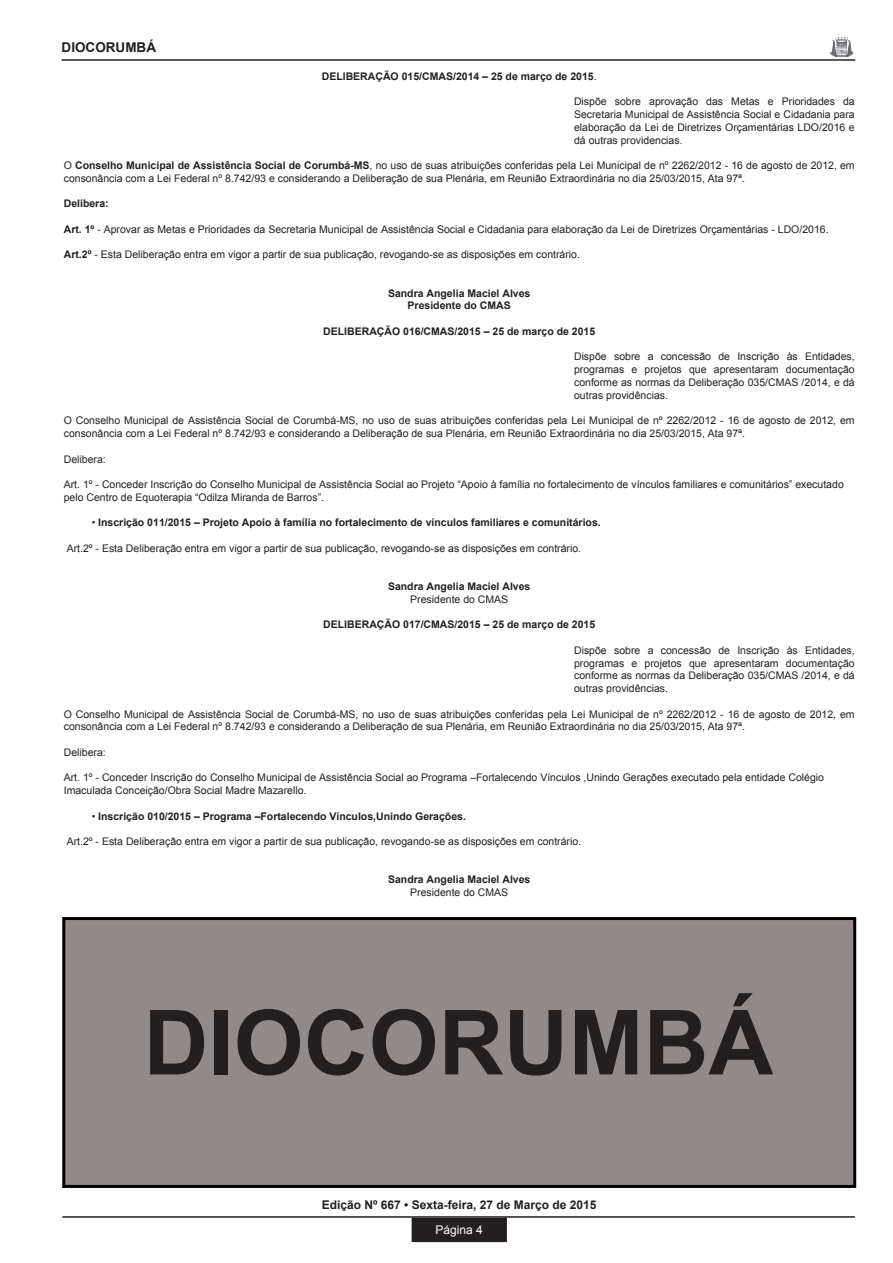
<style>
.page{position:relative;width:893px;height:1263px;background:#fff}
.page>*{position:absolute;margin:0;border:0;box-sizing:border-box;transform-origin:0 0}
.t1{font:700 90px "Arial";color:#231f20}
.t2{font:700 13.5px "Arial";color:#231f20}
.t3{font:700 12px "Arial";color:#231f20}
.t4{font:12px "Arial";color:#fff}
.t5{font:10.5px/12.8px "Arial";color:#231f20}
.t6{font:700 10.5px/12.8px "Arial";color:#231f20;text-align:center}
.s1{font-weight:400}
.s2{font-weight:700}
</style>
<div class="page">
<div style="left:412px;top:1218px;width:94px;height:23px;background:#231f20"></div>
<div style="left:412px;top:1218px;width:95px;height:24px;border:2px solid #231f20"></div>
<hr style="left:62px;top:1216px;width:793px;height:2px;background:#231f20">
<img style="left:830px;top:36px;width:23px;height:21px">
<hr style="left:62px;top:59px;width:793px;height:2px;background:#231f20">
<div style="left:62px;top:917px;width:794px;height:271px;background:#918a88;border:3px solid #000"></div>
<p class="t2" style="left:62px;top:38px;width:96px">DIOCORUMBÁ</p>
<p class="t6" style="left:322px;top:70px;width:276px">DELIBERAÇÃO 015/CMAS/2014 – 25 de março de 2015<span class="s1">.</span></p>
<p class="t5" style="left:574px;top:95px;width:282px;text-align:justify">Dispõe sobre aprovação das Metas e Prioridades da Secretaria Municipal de Assistência Social e Cidadania para elaboração da Lei de Diretrizes Orçamentárias LDO/2016 e dá outras providencias.</p>
<p class="t5" style="left:64px;top:159px;width:792px">O <span class="s2">Conselho Municipal de Assistência Social de Corumbá-MS</span>, no uso de suas atribuições conferidas pela Lei Municipal de nº 2262/2012 - 16 de agosto de 2012, em consonância com a Lei Federal nº 8.742/93 e considerando a Deliberação de sua Plenária, em Reunião Extraordinária no dia 25/03/2015, Ata 97ª.</p>
<p class="t6" style="left:64px;top:198px;width:46px">Delibera:</p>
<p class="t5" style="left:64px;top:223px;width:766px"><span class="s2">Art. 1º</span> - Aprovar as Metas e Prioridades da Secretaria Municipal de Assistência Social e Cidadania para elaboração da Lei de Diretrizes Orçamentárias - LDO/2016.</p>
<p class="t5" style="left:64px;top:248px;width:518px"><span class="s2">Art.2º</span> - Esta Deliberação entra em vigor a partir de sua publicação, revogando-se as disposições em contrário.</p>
<p class="t6" style="left:388px;top:287px;width:144px">Sandra Angelia Maciel Alves<br>Presidente do CMAS</p>
<p class="t6" style="left:323px;top:325px;width:273px">DELIBERAÇÃO 016/CMAS/2015 – 25 de março de 2015</p>
<p class="t5" style="left:574px;top:350px;width:282px;text-align:justify">Dispõe sobre a concessão de Inscrição às Entidades, programas e projetos que apresentaram documentação conforme as normas da Deliberação 035/CMAS /2014, e dá outras providências.</p>
<p class="t5" style="left:64px;top:414px;width:792px">O Conselho Municipal de Assistência Social de Corumbá-MS, no uso de suas atribuições conferidas pela Lei Municipal de nº 2262/2012 - 16 de agosto de 2012, em consonância com a Lei Federal nº 8.742/93 e considerando a Deliberação de sua Plenária, em Reunião Extraordinária no dia 25/03/2015, Ata 97ª.</p>
<p class="t5" style="left:64px;top:452px;width:44px">Delibera:</p>
<p class="t5" style="left:64px;top:478px;width:781px">Art. 1º - Conceder Inscrição do Conselho Municipal de Assistência Social ao Projeto “Apoio à família no fortalecimento de vínculos familiares e comunitários” executado pelo Centro de Equoterapia “Odilza Miranda de Barros”.</p>
<p class="t6" style="left:92px;top:516px;width:511px"><span class="s1">•</span> Inscrição 011/2015 – Projeto Apoio à família no fortalecimento de vínculos familiares e comunitários.</p>
<p class="t5" style="left:67px;top:542px;width:516px">Art.2º - Esta Deliberação entra em vigor a partir de sua publicação, revogando-se as disposições em contrário.</p>
<p class="t6" style="left:388px;top:580px;width:144px">Sandra Angelia Maciel Alves</p>
<p class="t5" style="left:410px;top:593px;width:100px">Presidente do CMAS</p>
<p class="t6" style="left:323px;top:618px;width:273px">DELIBERAÇÃO 017/CMAS/2015 – 25 de março de 2015</p>
<p class="t5" style="left:574px;top:644px;width:282px;text-align:justify">Dispõe sobre a concessão de Inscrição às Entidades, programas e projetos que apresentaram documentação conforme as normas da Deliberação 035/CMAS /2014, e dá outras providências.</p>
<p class="t5" style="left:64px;top:708px;width:792px">O Conselho Municipal de Assistência Social de Corumbá-MS, no uso de suas atribuições conferidas pela Lei Municipal de nº 2262/2012 - 16 de agosto de 2012, em consonância com a Lei Federal nº 8.742/93 e considerando a Deliberação de sua Plenária, em Reunião Extraordinária no dia 25/03/2015, Ata 97ª.</p>
<p class="t5" style="left:64px;top:746px;width:44px">Delibera:</p>
<p class="t5" style="left:64px;top:771px;width:762px">Art. 1º - Conceder Inscrição do Conselho Municipal de Assistência Social ao Programa –Fortalecendo Vínculos ,Unindo Gerações executado pela entidade Colégio<br>Imaculada Conceição/Obra Social Madre Mazarello.</p>
<p class="t6" style="left:92px;top:810px;width:376px"><span class="s1">•</span> Inscrição 010/2015 – Programa –Fortalecendo Vínculos,Unindo Gerações.</p>
<p class="t5" style="left:67px;top:835px;width:516px">Art.2º - Esta Deliberação entra em vigor a partir de sua publicação, revogando-se as disposições em contrário.</p>
<p class="t6" style="left:388px;top:873px;width:144px">Sandra Angelia Maciel Alves</p>
<p class="t5" style="left:410px;top:886px;width:100px">Presidente do CMAS</p>
<h1 class="t1" style="left:144px;top:983px;width:631px">DIOCORUMBÁ</h1>
<p class="t3" style="left:322px;top:1196px;width:276px">Edição Nº 667 • Sexta-feira, 27 de Março de 2015</p>
<p class="t4" style="left:436px;top:1222px;width:49px">Página 4</p>
</div>
